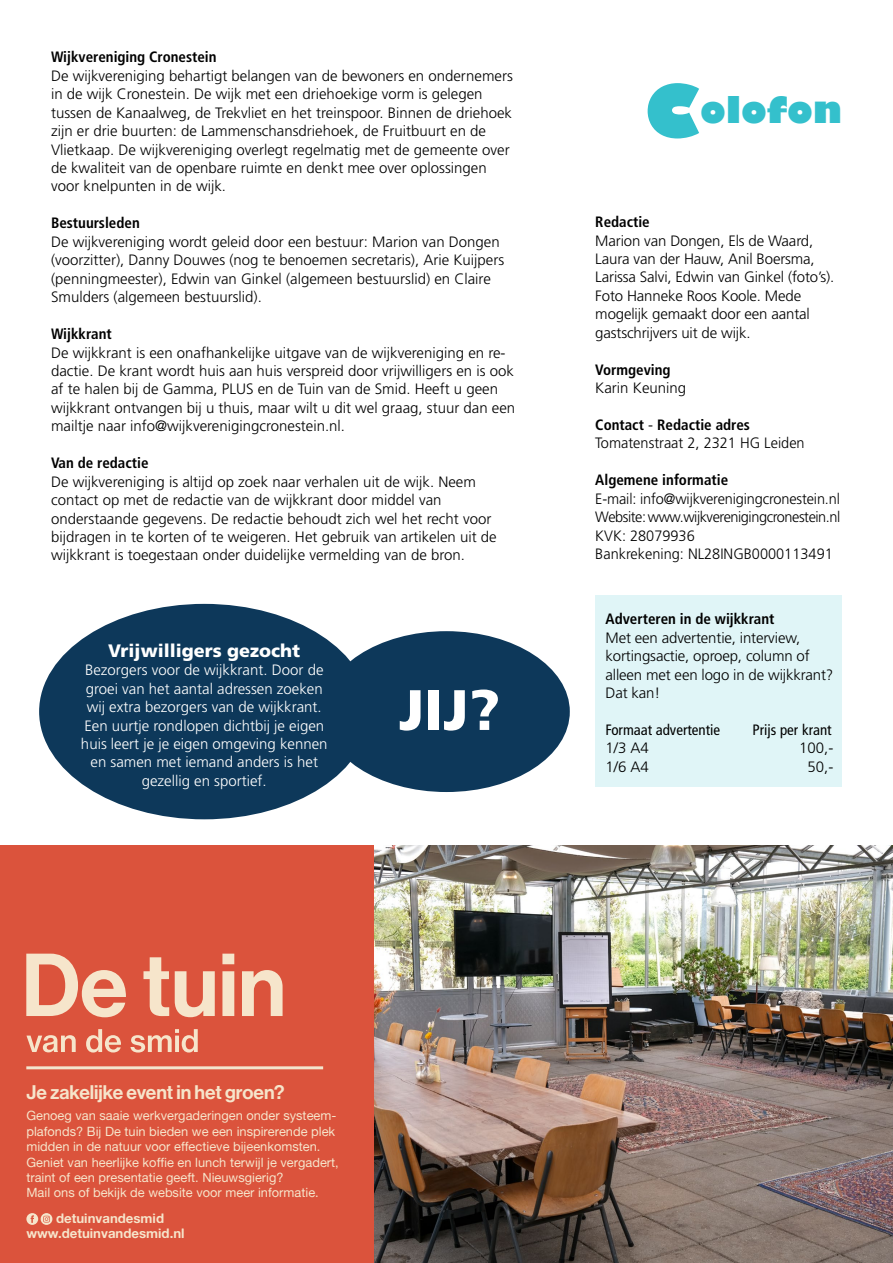
<style>
.page{position:relative;width:893px;height:1263px;background:#fff}
.page>*{position:absolute;margin:0;border:0;box-sizing:border-box;transform-origin:0 0}
.subkop1{font:900 56.85px "Frutiger LT Std";color:#fff}
.t1{font:800 36px "Gill Sans";color:#34c0cc}
.t2{font:19.35px "N Haas Grotesk DS Pro 65 Md";color:#f6e5cb}
.subkop1-2{font:900 18px "Frutiger LT Std";color:#fff}
.broodtekst{font:300 15px/18.5px "Frutiger LT Std";color:#000}
.broodtekst-2{font:300 15px/18.5px "Frutiger LT Std";color:#fff;text-align:center}
.broodtekst-3{font:700 condensed 15px "Frutiger LT Std";color:#000}
.broodtekst-4{font:300 15px "Frutiger LT Std";letter-spacing:-.03em;color:#000}
.broodtekst-5{font:condensed 15px "Frutiger LT Std";color:#000}
.t3{font:13.2px/15.1px "Alte Haas Grotesk Bold";color:#f6e5cb}
.t4{font:12.9px/15.5px "Alte Haas Grotesk";color:#f6e5cb}
.s1{font-size:72px}
.s2{font-weight:300;font-stretch:normal}
</style>
<div class="page">
<div style="left:595px;top:595px;width:247px;height:192px;background:#e0f5f7"></div>
<div style="left:323px;top:631px;width:247px;height:161px;background:#0d385a;border-radius:50%"></div>
<div style="left:39px;top:604px;width:330px;height:215px;background:#0d385a;border-radius:50%"></div>
<div style="left:0;top:845px;width:398px;height:418px;background:#db533c"></div>
<svg style="left:26px;top:1029px;width:172px;height:23px"></svg>
<svg style="left:26px;top:954px;width:257px;height:63px"></svg>
<hr style="left:26px;top:1066px;width:297px;height:3px;background:#f3e5ce">
<svg style="left:26px;top:1213px;width:27px;height:12px"></svg>
<img style="left:374px;top:845px;width:519px;height:418px">
<p class="broodtekst-3" style="left:51px;top:48px;width:167px">Wijkvereniging Cronestein</p>
<p class="broodtekst" style="left:51px;top:67px;width:463px">De wijkvereniging behartigt belangen van de bewoners en ondernemers in de wijk Cronestein. De wijk met een driehoekige vorm is gelegen tussen de Kanaalweg, de Trekvliet en het treinspoor. Binnen de driehoek zijn er drie buurten: de Lammenschansdriehoek, de Fruitbuurt en de Vlietkaap. De wijkvereniging overlegt regelmatig met de gemeente over de kwaliteit van de openbare ruimte en denkt mee over oplossingen voor knelpunten in de wijk.</p>
<p class="broodtekst-3" style="left:51px;top:214px;width:90px">Bestuursleden</p>
<p class="broodtekst" style="left:51px;top:233px;width:455px">De wijkvereniging wordt geleid door een bestuur: Marion van Dongen (voorzitter), Danny Douwes (nog te benoemen secretaris), Arie Kuijpers (penningmeester), Edwin van Ginkel (algemeen bestuurslid) en Claire Smulders (algemeen bestuurslid).</p>
<p class="broodtekst-3" style="left:51px;top:325px;width:62px">Wijkkrant</p>
<p class="broodtekst" style="left:51px;top:343px;width:466px">De wijkkrant is een onafhankelijke uitgave van de wijkvereniging en re&shy;dactie. De krant wordt huis aan huis verspreid door vrijwilligers en is ook af te halen bij de Gamma, PLUS en de Tuin van de Smid. Heeft u geen wijkkrant ontvangen bij u thuis, maar wilt u dit wel graag, stuur dan een mailtje naar info@wijkverenigingcronestein.nl.</p>
<p class="broodtekst-3" style="left:51px;top:454px;width:99px">Van de redactie</p>
<p class="broodtekst" style="left:51px;top:472px;width:447px">De wijkvereniging is altijd op zoek naar verhalen uit de wijk. Neem contact op met de redactie van de wijkkrant door middel van onderstaande gegevens. De redactie behoudt zich wel het recht voor bijdragen in te korten of te weigeren. Het gebruik van artikelen uit de wijkkrant is toegestaan onder duidelijke vermelding van de bron.</p>
<p class="subkop1-2" style="left:108px;top:639px;width:193px">Vrijwilligers gezocht</p>
<p class="broodtekst-2" style="left:81px;top:661px;width:248px">Bezorgers voor de wijkkrant. Door de groei van het aantal adressen zoeken wij extra bezorgers van de wijkkrant.<br>Een uurtje rondlopen dichtbij je eigen huis leert je je eigen omgeving kennen en samen met iemand anders is het gezellig en sportief.</p>
<p class="subkop1" style="left:399px;top:676px;width:103px">JIJ?</p>
<p class="t1" style="left:644px;top:81px;width:200px"><span class="s1">C</span>olofon</p>
<p class="broodtekst-3" style="left:595px;top:213px;width:56px">Redactie</p>
<p class="broodtekst" style="left:595px;top:231px;width:241px">Marion van Dongen, Els de Waard, Laura van der Hauw, Anil Boersma, Larissa Salvi, Edwin van Ginkel (foto’s).<br>Foto Hanneke Roos Koole. Mede mogelijk gemaakt door een aantal gastschrijvers uit de wijk.</p>
<p class="broodtekst-3" style="left:595px;top:361px;width:77px">Vormgeving</p>
<p class="broodtekst" style="left:595px;top:379px;width:92px">Karin Keuning</p>
<p class="broodtekst-3" style="left:595px;top:416px;width:156px">Contact <span class="s2">-</span> Redactie adres</p>
<p class="broodtekst" style="left:595px;top:434px;width:211px">Tomatenstraat 2, 2321 HG Leiden</p>
<p class="broodtekst-3" style="left:595px;top:471px;width:134px">Algemene informatie</p>
<p class="broodtekst" style="left:595px;top:490px;width:246px">E-mail: info@wijkverenigingcronestein.nl</p>
<p class="broodtekst-4" style="left:595px;top:509px;width:247px">Website: www.wijkverenigingcronestein.nl</p>
<p class="broodtekst" style="left:595px;top:527px;width:101px">KVK: 28079936</p>
<p class="broodtekst" style="left:595px;top:545px;width:239px">Bankrekening: NL28INGB0000113491</p>
<p class="broodtekst-3" style="left:605px;top:610px;width:170px">Adverteren in de wijkkrant</p>
<p class="broodtekst" style="left:605px;top:628px;width:229px">Met een advertentie, interview, kortingsactie, oproep, column of alleen met een logo in de wijkkrant?<br>Dat kan!</p>
<p class="broodtekst-5" style="left:605px;top:721px;width:116px">Formaat advertentie</p>
<p class="broodtekst-5" style="left:753px;top:721px;width:81px">Prijs per krant</p>
<p class="broodtekst" style="left:605px;top:739px;width:45px">1/3 A4</p>
<p class="broodtekst" style="left:799px;top:739px;width:36px">100,-</p>
<p class="broodtekst" style="left:605px;top:758px;width:45px">1/6 A4</p>
<p class="broodtekst" style="left:808px;top:758px;width:27px">50,-</p>
<p class="t2" style="left:26px;top:1081px;width:260px">Je zakelijke event in het groen?</p>
<p class="t4" style="left:26px;top:1108px;width:314px">Genoeg van saaie werkvergaderingen onder systeem&shy;plafonds? Bij De tuin bieden we een inspirerende plek midden in de natuur voor effectieve bijeenkomsten.<br>Geniet van heerlijke koffie en lunch terwijl je vergadert, traint of een presentatie geeft. Nieuwsgierig?<br>Mail ons of bekijk de website voor meer informatie.</p>
<p class="t3" style="left:26px;top:1210px;width:160px;text-indent:30px">detuinvandesmid www.detuinvandesmid.nl</p>
</div>
